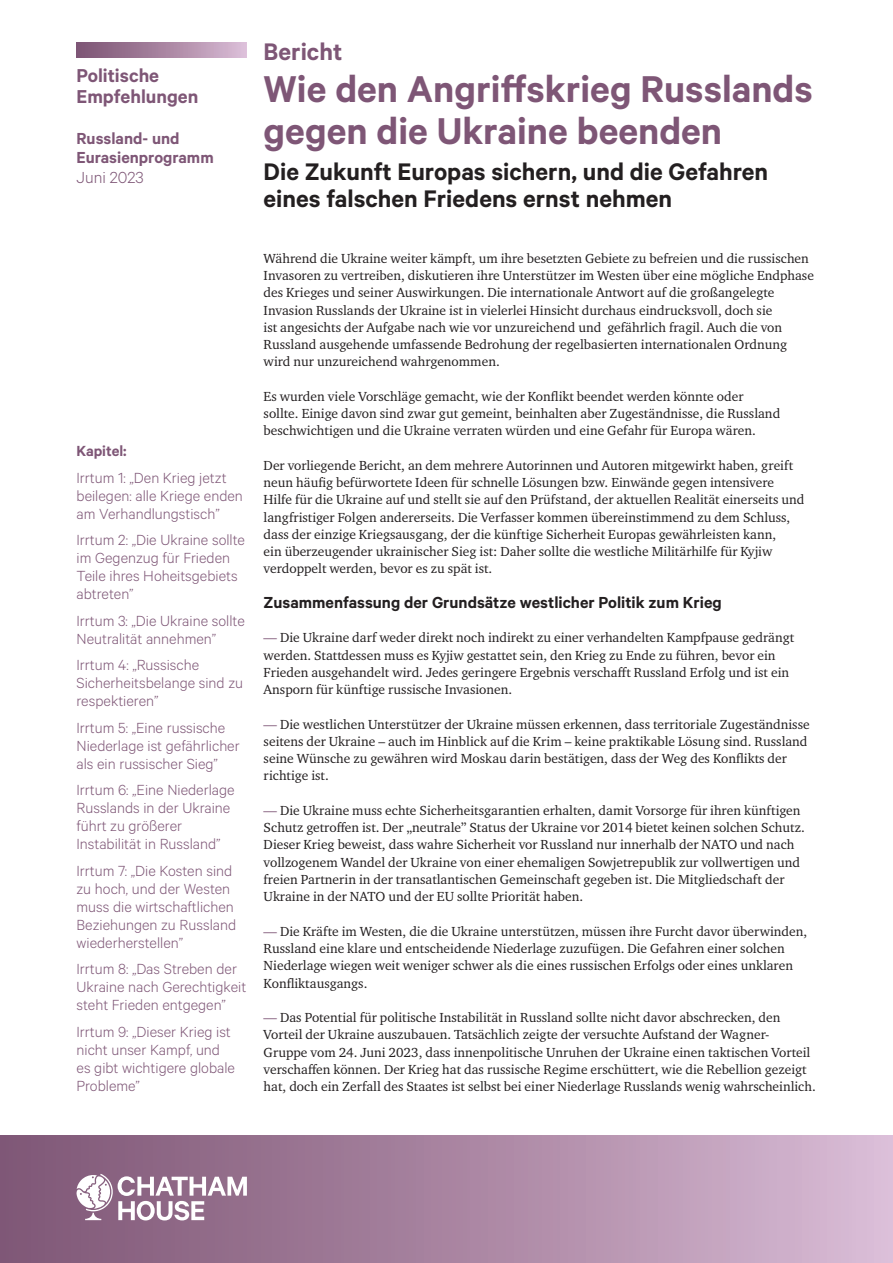
<style>
.page{position:relative;width:893px;height:1263px;background:#fff}
.page>*{position:absolute;margin:0;border:0;box-sizing:border-box;transform-origin:0 0}
.t1{font:600 42px/42px "Calibre";color:#7e5676}
.t2{font:600 27px/27px "Calibre";color:#231f20}
.t3{font:600 27px "Calibre";color:#7e5676}
.t4{font:600 21px/21px "Calibre";color:#7e5676}
.t5{font:600 18px "Calibre";color:#231f20}
.t6{font:600 18px/19.5px "Calibre";color:#7e5676}
.t7{font:300 18px "Calibre";color:#7e5676}
.t8{font:300 16.5px/18px "Calibre";color:#7e5676}
.t9{font:600 16.5px "Calibre";color:#7e5676}
.t10{font:13.5px/17.2px "Charter ITC Std";color:#231f20}
.s1{color:#7e5676}
</style>
<div class="page">
<div style="left:0;top:1135px;width:893px;height:128px;background:linear-gradient(to right,#7c5372,#d8bad4)"></div>
<svg style="left:77px;top:1174px;width:170px;height:46px"></svg>
<svg style="left:77px;top:43px;width:170px;height:14px;background:#aa86a3"></svg>
<h3 class="t4" style="left:77px;top:64px;width:123px">Politische<br>Empfehlungen</h3>
<h3 class="t6" style="left:77px;top:128px;width:139px">Russland- und<br>Eurasienprogramm</h3>
<h3 class="t7" style="left:77px;top:167px;width:69px">Juni 2023</h3>
<h2 class="t3" style="left:264px;top:36px;width:80px">Bericht</h2>
<h1 class="t1" style="left:264px;top:67px;width:551px">Wie den Angriffskrieg Russlands gegen die Ukraine beenden</h1>
<h2 class="t2" style="left:264px;top:157px;width:506px">Die Zukunft Europas sichern, und die Gefahren eines falschen Friedens ernst nehmen</h2>
<p class="t9" style="left:77px;top:441px;width:52px">Kapitel:</p>
<p class="t8" style="left:77px;top:468px;width:168px">Irrtum 1: „Den Krieg jetzt beilegen: alle Kriege enden am Verhandlungstisch”</p>
<p class="t8" style="left:77px;top:530px;width:170px">Irrtum 2: „Die Ukraine sollte im Gegenzug für Frieden<br>Teile ihres Hoheitsgebiets abtreten”</p>
<p class="t8" style="left:77px;top:611px;width:170px">Irrtum 3: „Die Ukraine sollte<br>Neutralität annehmen”</p>
<p class="t8" style="left:77px;top:655px;width:168px">Irrtum 4: „Russische<br>Sicherheitsbelange sind zu respektieren”</p>
<p class="t8" style="left:77px;top:718px;width:165px">Irrtum 5: „Eine russische<br>Niederlage ist gefährlicher als ein russischer Sieg”</p>
<p class="t8" style="left:77px;top:780px;width:160px">Irrtum 6: „Eine Niederlage<br>Russlands in der Ukraine führt zu größerer<br>Instabilität in Russland”</p>
<p class="t8" style="left:77px;top:861px;width:161px">Irrtum 7: „Die Kosten sind zu hoch, und der Westen muss die wirtschaftlichen<br>Beziehungen zu Russland wiederherstellen”</p>
<p class="t8" style="left:77px;top:959px;width:171px">Irrtum 8: „Das Streben der<br>Ukraine nach Gerechtigkeit steht Frieden entgegen”</p>
<p class="t8" style="left:77px;top:1022px;width:160px">Irrtum 9: „Dieser Krieg ist nicht unser Kampf, und es gibt wichtigere globale<br>Probleme”</p>
<p class="t10" style="left:264px;top:249px;width:552px">Während die Ukraine weiter kämpft, um ihre besetzten Gebiete zu befreien und die russischen Invasoren zu vertreiben, diskutieren ihre Unterstützer im Westen über eine mögliche Endphase des Krieges und seiner Auswirkungen. Die internationale Antwort auf die großangelegte Invasion Russlands der Ukraine ist in vielerlei Hinsicht durchaus eindrucksvoll, doch sie<br>ist angesichts der Aufgabe nach wie vor unzureichend und gefährlich fragil. Auch die von Russland ausgehende umfassende Bedrohung der regelbasierten internationalen Ordnung wird nur unzureichend wahrgenommen.</p>
<p class="t10" style="left:264px;top:387px;width:518px">Es wurden viele Vorschläge gemacht, wie der Konflikt beendet werden könnte oder sollte. Einige davon sind zwar gut gemeint, beinhalten aber Zugeständnisse, die Russland beschwichtigen und die Ukraine verraten würden und eine Gefahr für Europa wären.</p>
<p class="t10" style="left:264px;top:456px;width:542px">Der vorliegende Bericht, an dem mehrere Autorinnen und Autoren mitgewirkt haben, greift neun häufig befürwortete Ideen für schnelle Lösungen bzw. Einwände gegen intensivere Hilfe für die Ukraine auf und stellt sie auf den Prüfstand, der aktuellen Realität einerseits und langfristiger Folgen andererseits. Die Verfasser kommen übereinstimmend zu dem Schluss, dass der einzige Kriegsausgang, der die künftige Sicherheit Europas gewährleisten kann,<br>ein überzeugender ukrainischer Sieg ist: Daher sollte die westliche Militärhilfe für Kyjiw verdoppelt werden, bevor es zu spät ist.</p>
<h3 class="t5" style="left:264px;top:592px;width:460px">Zusammenfassung der Grundsätze westlicher Politik zum Krieg</h3>
<p class="t10" style="left:264px;top:629px;width:532px"><span class="s1">—</span> Die Ukraine darf weder direkt noch indirekt zu einer verhandelten Kampfpause gedrängt werden. Stattdessen muss es Kyjiw gestattet sein, den Krieg zu Ende zu führen, bevor ein Frieden ausgehandelt wird. Jedes geringere Ergebnis verschafft Russland Erfolg und ist ein Ansporn für künftige russische Invasionen.</p>
<p class="t10" style="left:264px;top:715px;width:548px"><span class="s1">—</span> Die westlichen Unterstützer der Ukraine müssen erkennen, dass territoriale Zugeständnisse seitens der Ukraine – auch im Hinblick auf die Krim – keine praktikable Lösung sind. Russland seine Wünsche zu gewähren wird Moskau darin bestätigen, dass der Weg des Konflikts der richtige ist.</p>
<p class="t10" style="left:264px;top:801px;width:543px"><span class="s1">—</span> Die Ukraine muss echte Sicherheitsgarantien erhalten, damit Vorsorge für ihren künftigen Schutz getroffen ist. Der „neutrale” Status der Ukraine vor 2014 bietet keinen solchen Schutz.<br>Dieser Krieg beweist, dass wahre Sicherheit vor Russland nur innerhalb der NATO und nach vollzogenem Wandel der Ukraine von einer ehemaligen Sowjetrepublik zur vollwertigen und freien Partnerin in der transatlantischen Gemeinschaft gegeben ist. Die Mitgliedschaft der Ukraine in der NATO und der EU sollte Priorität haben.</p>
<p class="t10" style="left:264px;top:922px;width:545px"><span class="s1">—</span> Die Kräfte im Westen, die die Ukraine unterstützen, müssen ihre Furcht davor überwinden, Russland eine klare und entscheidende Niederlage zuzufügen. Die Gefahren einer solchen Niederlage wiegen weit weniger schwer als die eines russischen Erfolgs oder eines unklaren Konfliktausgangs.</p>
<p class="t10" style="left:264px;top:1008px;width:554px"><span class="s1">—</span> Das Potential für politische Instabilität in Russland sollte nicht davor abschrecken, den Vorteil der Ukraine auszubauen. Tatsächlich zeigte der versuchte Aufstand der Wagner-Gruppe vom 24. Juni 2023, dass innenpolitische Unruhen der Ukraine einen taktischen Vorteil verschaffen können. Der Krieg hat das russische Regime erschüttert, wie die Rebellion gezeigt hat, doch ein Zerfall des Staates ist selbst bei einer Niederlage Russlands wenig wahrscheinlich.</p>
</div>
